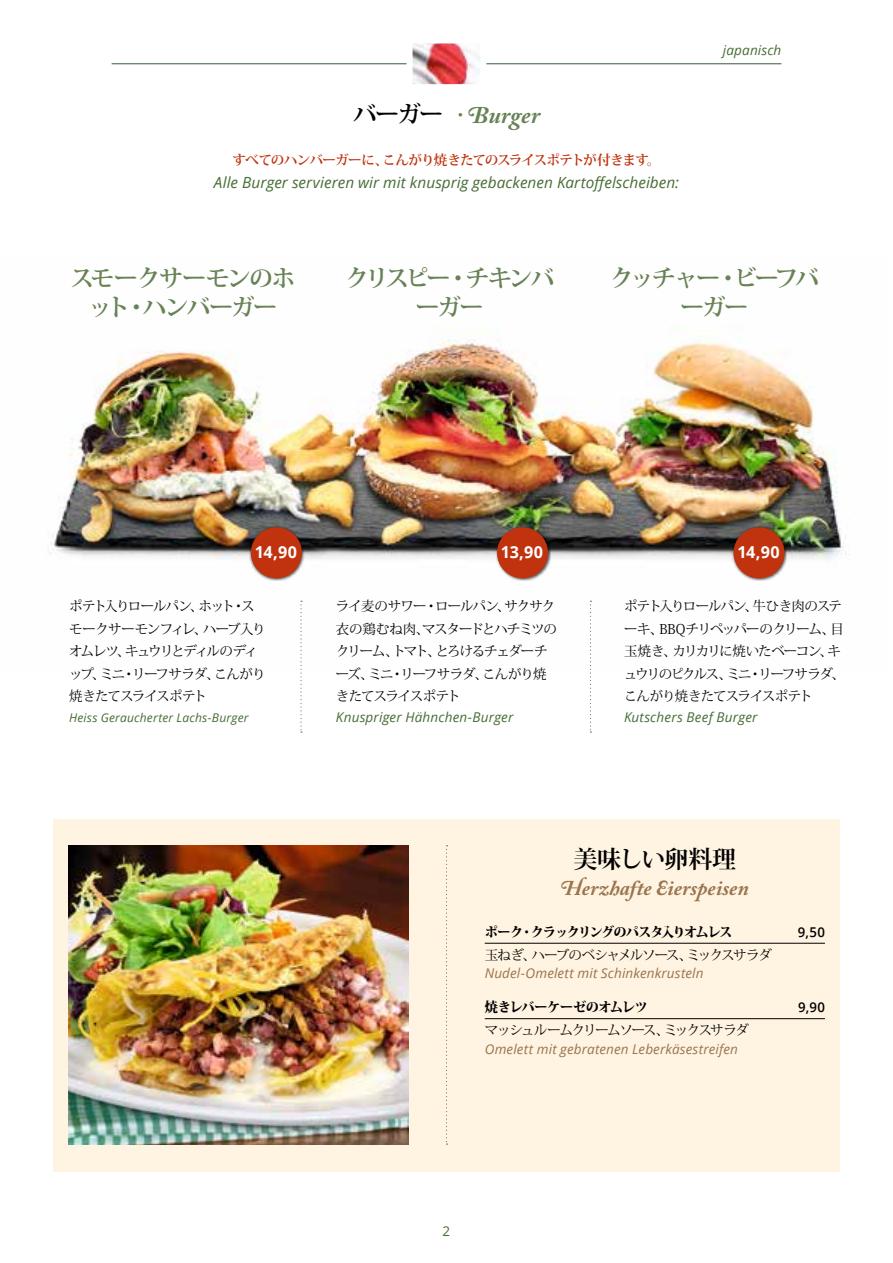
<style>
.page{position:relative;width:893px;height:1263px;background:#fff}
.page>*{position:absolute;margin:0;border:0;box-sizing:border-box;transform-origin:0 0}
.t1{font:700 24px/28.8px "Koz Min Pro";letter-spacing:-.1em;color:#678254;text-align:center}
.t2{font:700 24px/28.8px "Koz Min Pro";letter-spacing:-.07em;color:#678254;text-align:center}
.t3{font:italic 700 24px "Adobe Caslon Pro";letter-spacing:-.005em;color:#678254}
.t4{font:700 24px "Koz Min Pro";letter-spacing:-.025em;color:#000}
.t5{font:italic 700 21px "Adobe Caslon Pro";letter-spacing:.005em;color:#99744e}
.t6{font:700 16.5px "Open Sans";letter-spacing:.005em;color:#fff}
.t7{font:italic 15.3px "Open Sans";color:#466d34}
.t8{font:700 13.65px "Koz Min Pro";letter-spacing:-.06em;color:#c0330e}
.t9{font:13.5px/22.5px "Koz Min Pro";letter-spacing:-.09em;color:#000}
.t10{font:italic 13.5px "Open Sans";letter-spacing:.01em;color:#99744e}
.t11{font:italic 13.5px "Open Sans";letter-spacing:.01em;color:#466d34}
.t12{font:800 13.5px "Koz Min Pro";letter-spacing:-.09em;color:#000}
.t13{font:800 13.5px "Koz Min Pro";letter-spacing:-.035em;color:#000}
.t14{font:600 13.5px "Open Sans";color:#000}
.t15{font:13.5px "Open Sans";color:#466d34}
.t16{font:italic 12px "Open Sans";letter-spacing:.015em;color:#466d34}
.s1{font-family:"Koz Min Pro";font-style:normal;color:#000}
</style>
<div class="page">
<hr style="left:112px;top:63px;width:669px;height:1px;background:#325d38">
<img style="left:404px;top:43px;width:85px;height:42px">
<img style="left:49px;top:326px;width:800px;height:276px">
<div style="left:249px;top:525px;width:55px;height:56px;background:#000;opacity:.7"></div>
<div style="left:251px;top:527px;width:51px;height:51px;background:#c0330e;border-radius:50%"></div>
<div style="left:495px;top:525px;width:56px;height:56px;background:#000;opacity:.7"></div>
<div style="left:497px;top:527px;width:51px;height:51px;background:#c0330e;border-radius:50%"></div>
<div style="left:732px;top:525px;width:55px;height:56px;background:#000;opacity:.7"></div>
<div style="left:733px;top:527px;width:51px;height:51px;background:#c0330e;border-radius:50%"></div>
<svg style="left:590px;top:601px;width:1px;height:132px"></svg>
<svg style="left:300px;top:601px;width:2px;height:132px"></svg>
<div style="left:53px;top:820px;width:787px;height:352px;background:#fff4e1"></div>
<hr style="left:485px;top:943px;width:340px;height:1px;background:#000">
<hr style="left:485px;top:1018px;width:340px;height:1px;background:#000">
<svg style="left:446px;top:845px;width:1px;height:300px"></svg>
<img style="left:68px;top:845px;width:340px;height:300px">
<h1 class="t3" style="left:353px;top:101px;width:189px"><span class="s1">バーガー</span> · Burger</h1>
<p class="t8" style="left:232px;top:150px;width:430px">すべてのハンバーガーに、こんがり焼きたてのスライスポテトが付きます。</p>
<p class="t7" style="left:214px;top:172px;width:467px">Alle Burger servieren wir mit knusprig gebackenen Kartoffelscheiben:</p>
<p class="t11" style="left:723px;top:41px;width:60px">japanisch</p>
<h1 class="t2" style="left:70px;top:263px;width:227px">スモークサーモンのホット・ハンバーガー</h1>
<h1 class="t1" style="left:345px;top:263px;width:211px">クリスピー・チキンバーガー</h1>
<h1 class="t1" style="left:609px;top:263px;width:211px">クッチャー・ビーフバーガー</h1>
<p class="t6" style="left:255px;top:540px;width:44px">14,90</p>
<p class="t6" style="left:501px;top:540px;width:44px">13,90</p>
<p class="t9" style="left:69px;top:594px;width:198px">ポテト入りロールパン、ホット・スモークサーモンフィレ、ハーブ入りオムレツ、キュウリとディルのディップ、ミニ・リーフサラダ、こんがり焼きたてスライスポテト</p>
<p class="t16" style="left:69px;top:710px;width:181px">Heiss Geraucherter Lachs-Burger</p>
<p class="t9" style="left:336px;top:594px;width:223px">ライ麦のサワー・ロールパン、サクサク衣の鶏むね肉、マスタードとハチミツのクリーム、トマト、とろけるチェダーチーズ、ミニ・リーフサラダ、こんがり焼きたてスライスポテト</p>
<p class="t11" style="left:336px;top:708px;width:179px">Knuspriger Hähnchen-Burger</p>
<p class="t6" style="left:737px;top:540px;width:44px">14,90</p>
<p class="t9" style="left:624px;top:594px;width:223px">ポテト入りロールパン、牛ひき肉のステーキ、BBQチリペッパーのクリーム、目玉焼き、カリカリに焼いたベーコン、キュウリのピクルス、ミニ・リーフサラダ、こんがり焼きたてスライスポテト</p>
<p class="t11" style="left:624px;top:708px;width:135px">Kutschers Beef Burger</p>
<h1 class="t4" style="left:573px;top:842px;width:164px">美味しい卵料理</h1>
<h2 class="t5" style="left:561px;top:876px;width:189px">Herzhafte Eierspeisen</h2>
<p class="t12" style="left:485px;top:921px;width:249px">ポーク・クラックリングのパスタ入りオムレス</p>
<p class="t14" style="left:798px;top:922px;width:28px">9,50</p>
<p class="t9" style="left:485px;top:943px;width:289px">玉ねぎ、ハーブのベシャメルソース、ミックスサラダ</p>
<p class="t10" style="left:485px;top:964px;width:220px">Nudel-Omelett mit Schinkenkrusteln</p>
<p class="t13" style="left:485px;top:997px;width:164px">焼きレバーケーゼのオムレツ</p>
<p class="t14" style="left:798px;top:998px;width:28px">9,90</p>
<p class="t9" style="left:485px;top:1019px;width:266px">マッシュルームクリームソース、ミックスサラダ</p>
<p class="t10" style="left:485px;top:1040px;width:255px">Omelett mit gebratenen Leberkäsestreifen</p>
<p class="t15" style="left:443px;top:1221px;width:9px">2</p>
</div>
